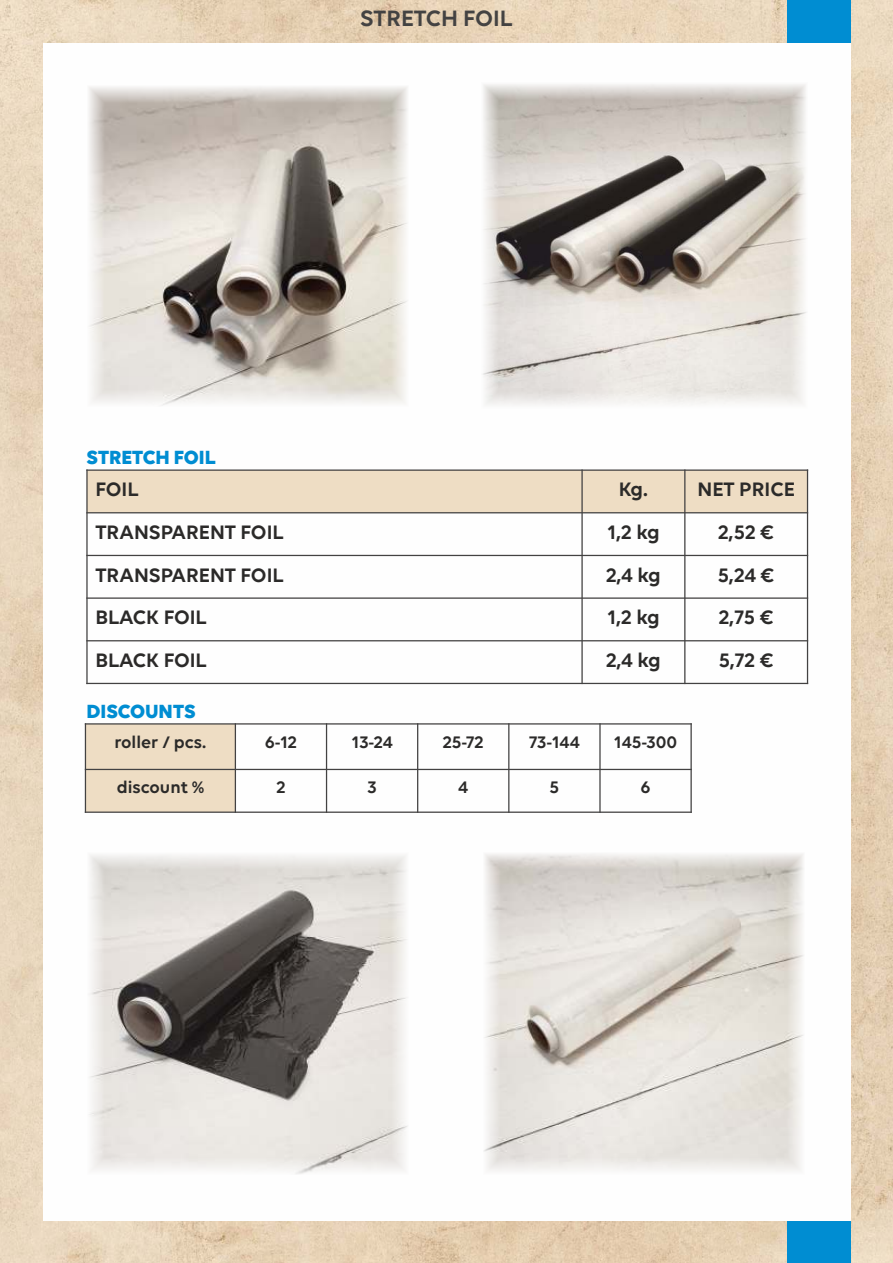
<style>
.page{position:relative;width:893px;height:1263px;background:#fff}
.page>*{position:absolute;margin:0;border:0;box-sizing:border-box;transform-origin:0 0}
.t1{font:600 24px "Volte";color:#434242}
.t2{font:600 21px "Volte";color:#2b2a29}
.t3{font:700 20.55px "Volte";color:#008dd2}
.t4{font:600 18px "Volte";color:#2b2a29}
</style>
<div class="page">
<img style="left:0;top:0;width:893px;height:1263px">
<div style="left:787px;top:0;width:63px;height:1263px;background:#008dd2"></div>
<div style="left:43px;top:43px;width:807px;height:1177px;background:#fefefe"></div>
<div style="left:87px;top:470px;width:495px;height:43px;background:#eeddc4"></div>
<div style="left:582px;top:470px;width:103px;height:43px;background:#eeddc4"></div>
<div style="left:685px;top:470px;width:122px;height:43px;background:#eeddc4"></div>
<hr style="left:86px;top:469px;width:2px;height:215px;background:#434242">
<hr style="left:581px;top:469px;width:2px;height:215px;background:#434242">
<hr style="left:684px;top:469px;width:1px;height:215px;background:#434242">
<hr style="left:807px;top:469px;width:1px;height:215px;background:#434242">
<hr style="left:86px;top:683px;width:722px;height:1px;background:#434242">
<hr style="left:86px;top:640px;width:722px;height:1px;background:#434242">
<hr style="left:86px;top:597px;width:722px;height:2px;background:#434242">
<hr style="left:86px;top:555px;width:722px;height:1px;background:#434242">
<hr style="left:86px;top:512px;width:722px;height:1px;background:#434242">
<hr style="left:86px;top:469px;width:722px;height:2px;background:#434242">
<div style="left:85px;top:724px;width:150px;height:45px;background:#eeddc4"></div>
<div style="left:85px;top:769px;width:150px;height:43px;background:#eeddc4"></div>
<hr style="left:85px;top:723px;width:1px;height:90px;background:#434242">
<hr style="left:235px;top:723px;width:1px;height:90px;background:#434242">
<hr style="left:326px;top:723px;width:1px;height:90px;background:#434242">
<hr style="left:417px;top:723px;width:1px;height:90px;background:#434242">
<hr style="left:508px;top:723px;width:1px;height:90px;background:#434242">
<hr style="left:599px;top:723px;width:2px;height:90px;background:#434242">
<hr style="left:690px;top:723px;width:2px;height:90px;background:#434242">
<hr style="left:85px;top:811px;width:607px;height:2px;background:#434242">
<hr style="left:85px;top:769px;width:607px;height:1px;background:#434242">
<hr style="left:85px;top:723px;width:607px;height:1px;background:#434242">
<img style="left:484px;top:854px;width:320px;height:317px">
<img style="left:89px;top:855px;width:319px;height:319px">
<img style="left:89px;top:87px;width:319px;height:319px">
<img style="left:483px;top:84px;width:323px;height:321px">
<p class="t1" style="left:360px;top:8px;width:154px">STRETCH FOIL</p>
<p class="t3" style="left:86px;top:448px;width:131px">STRETCH FOIL</p>
<p class="t2" style="left:95px;top:481px;width:45px">FOIL</p>
<p class="t2" style="left:619px;top:481px;width:178px">Kg. NET PRICE</p>
<p class="t2" style="left:95px;top:523px;width:190px">TRANSPARENT FOIL</p>
<p class="t2" style="left:607px;top:523px;width:54px">1,2 kg</p>
<p class="t2" style="left:718px;top:523px;width:57px">2,52 €</p>
<p class="t2" style="left:95px;top:566px;width:190px">TRANSPARENT FOIL</p>
<p class="t2" style="left:606px;top:566px;width:56px">2,4 kg</p>
<p class="t2" style="left:718px;top:566px;width:58px">5,24 €</p>
<p class="t2" style="left:95px;top:609px;width:113px">BLACK FOIL</p>
<p class="t2" style="left:607px;top:609px;width:54px">1,2 kg</p>
<p class="t2" style="left:719px;top:609px;width:56px">2,75 €</p>
<p class="t2" style="left:95px;top:651px;width:113px">BLACK FOIL</p>
<p class="t2" style="left:606px;top:651px;width:56px">2,4 kg</p>
<p class="t2" style="left:719px;top:651px;width:56px">5,72 €</p>
<p class="t3" style="left:86px;top:702px;width:111px">DISCOUNTS</p>
<p class="t4" style="left:115px;top:734px;width:93px">roller / pcs.</p>
<p class="t4" style="left:265px;top:734px;width:34px">6-12</p>
<p class="t4" style="left:351px;top:734px;width:43px">13-24</p>
<p class="t4" style="left:443px;top:734px;width:42px">25-72</p>
<p class="t4" style="left:529px;top:734px;width:52px">73-144</p>
<p class="t4" style="left:614px;top:734px;width:65px">145-300</p>
<p class="t4" style="left:117px;top:780px;width:89px">discount %</p>
<p class="t4" style="left:276px;top:780px;width:11px">2</p>
<p class="t4" style="left:367px;top:780px;width:11px">3</p>
<p class="t4" style="left:458px;top:780px;width:12px">4</p>
<p class="t4" style="left:550px;top:780px;width:11px">5</p>
<p class="t4" style="left:640px;top:780px;width:12px">6</p>
</div>
